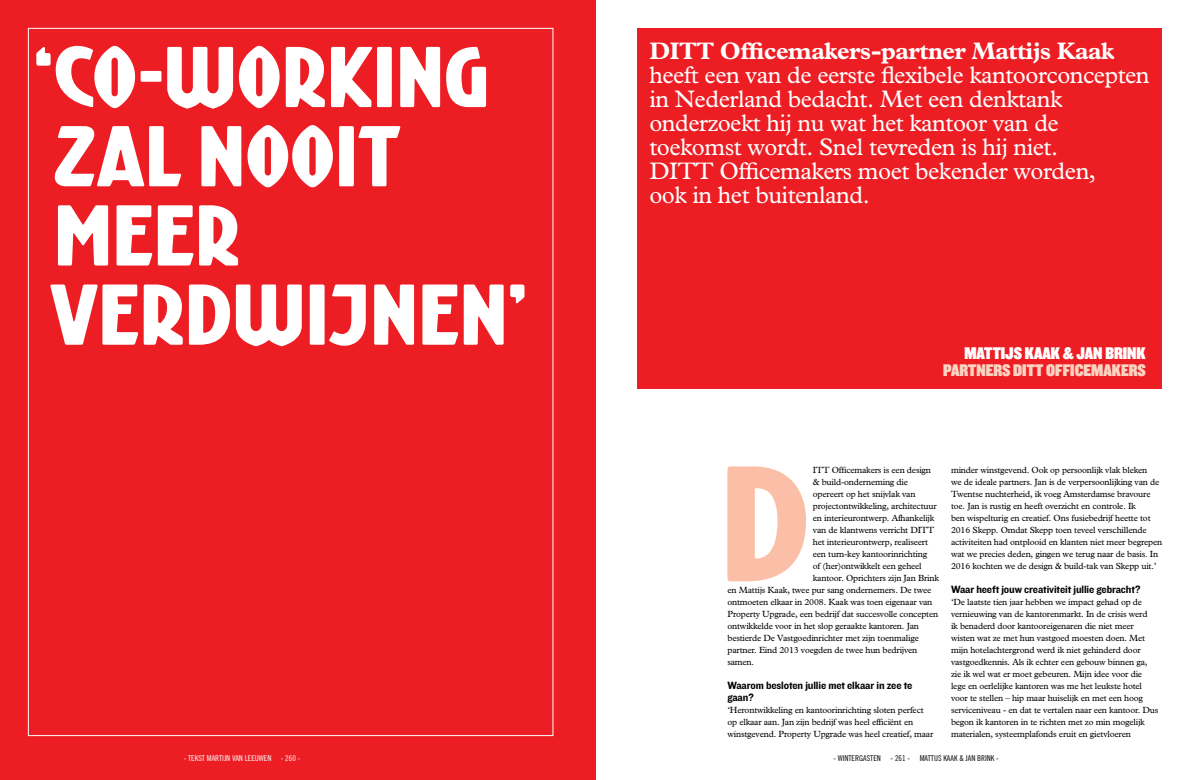
<style>
.page{position:relative;width:1191px;height:780px;background:#fff}
.page>*{position:absolute;margin:0;border:0;box-sizing:border-box;transform-origin:0 0}
.t1{font:151.1px "Kurversbrug";color:#fbbea7}
.t2{font:79.2px/79.2px "Kurversbrug";color:#fff}
.t3{font:24px/24px "M Plantin";letter-spacing:-.02em;color:#fff}
.t4{font:700 24px "M Plantin";letter-spacing:-.02em;color:#fff}
.t5{font:17.6px "Knockout HTF90 Ultmt Welterwt";color:#fcd3c1}
.t6{font:17.6px "Knockout HTF90 Ultmt Welterwt";color:#fff}
.t7{font:11px/12px "Knockout HTF51 Middleweight";letter-spacing:-.01em;color:#000}
.t8{font:9px/12px "M Plantin";letter-spacing:-.02em;color:#000}
.t9{font:8px "Trade Gothic Cond Eighteen";color:#000}
.t10{font:8px "Trade Gothic Cond Eighteen";color:#fff}
</style>
<div class="page">
<div style="left:637px;top:28px;width:525px;height:361px;background:#ed1d24"></div>
<div style="left:0;top:0;width:595px;height:780px;background:#ed1d24"></div>
<h2 class="t2" style="left:34px;top:36px;width:494px">‘CO-WORKING<br>ZAL NOOIT<br>MEER<br>VERDWIJNEN’</h2>
<h3 class="t4" style="left:649px;top:37px;width:466px">DITT Officemakers-partner Mattijs Kaak</h3>
<p class="t3" style="left:649px;top:64px;width:502px">heeft een van de eerste flexibele kantoorconcepten in Nederland bedacht. Met een denktank onderzoekt hij nu wat het kantoor van de toekomst wordt. Snel tevreden is hij niet.<br>DITT Officemakers moet bekender worden,<br>ook in het buitenland.</p>
<h3 class="t6" style="left:964px;top:344px;width:182px">MATTIJS KAAK &amp; JAN BRINK</h3>
<h3 class="t5" style="left:943px;top:360px;width:204px">PARTNERS DITT OFFICEMAKERS</h3>
<h1 class="t1" style="left:719px;top:428px;width:92px">D</h1>
<p class="t8" style="left:813px;top:464px;width:120px">ITT Officemakers is een design</p>
<p class="t8" style="left:813px;top:476px;width:97px">&amp; build-onderneming die</p>
<p class="t8" style="left:813px;top:488px;width:104px">opereert op het snijvlak van</p>
<p class="t8" style="left:813px;top:500px;width:125px">projectontwikkeling, architectuur</p>
<p class="t8" style="left:813px;top:512px;width:123px">en interieurontwerp. Afhankelijk</p>
<p class="t8" style="left:813px;top:524px;width:123px">van de klantwens verricht DITT</p>
<p class="t8" style="left:813px;top:536px;width:117px">het interieurontwerp, realiseert</p>
<p class="t8" style="left:813px;top:548px;width:116px">een turn-key kantoorinrichting</p>
<p class="t8" style="left:813px;top:560px;width:110px">of (her)ontwikkelt een geheel</p>
<p class="t8" style="left:813px;top:572px;width:128px">kantoor. Oprichters zijn Jan Brink</p>
<p class="t8" style="left:727px;top:584px;width:205px">en Mattijs Kaak, twee pur sang ondernemers. De twee</p>
<p class="t8" style="left:727px;top:596px;width:206px">ontmoeten elkaar in 2008. Kaak was toen eigenaar van</p>
<p class="t8" style="left:727px;top:608px;width:212px">Property Upgrade, een bedrijf dat succesvolle concepten</p>
<p class="t8" style="left:727px;top:620px;width:193px">ontwikkelde voor in het slop geraakte kantoren. Jan</p>
<p class="t8" style="left:727px;top:632px;width:193px">bestierde De Vastgoedinrichter met zijn toenmalige</p>
<p class="t8" style="left:727px;top:644px;width:191px">partner. Eind 2013 voegden de twee hun bedrijven</p>
<p class="t8" style="left:727px;top:656px;width:28px">samen.</p>
<p class="t7" style="left:727px;top:680px;width:186px">Waarom besloten jullie met elkaar in zee te gaan?</p>
<p class="t8" style="left:727px;top:704px;width:207px">‘Herontwikkeling en kantoorinrichting sloten perfect op elkaar aan. Jan zijn bedrijf was heel efficiënt en winstgevend. Property Upgrade was heel creatief, maar</p>
<p class="t8" style="left:951px;top:464px;width:213px">minder winstgevend. Ook op persoonlijk vlak bleken<br>we de ideale partners. Jan is de verpersoonlijking van de Twentse nuchterheid, ik voeg Amsterdamse bravoure toe. Jan is rustig en heeft overzicht en controle. Ik<br>ben wispelturig en creatief. Ons fusiebedrijf heette tot 2016 Skepp. Omdat Skepp toen teveel verschillende activiteiten had ontplooid en klanten niet meer begrepen wat we precies deden, gingen we terug naar de basis. In 2016 kochten we de design &amp; build-tak van Skepp uit.’</p>
<p class="t7" style="left:951px;top:584px;width:191px">Waar heeft jouw creativiteit jullie gebracht?</p>
<p class="t8" style="left:951px;top:596px;width:209px">‘De laatste tien jaar hebben we impact gehad op de vernieuwing van de kantorenmarkt. In de crisis werd<br>ik benaderd door kantooreigenaren die niet meer wisten wat ze met hun vastgoed moesten doen. Met mijn hotelachtergrond werd ik niet gehinderd door vastgoedkennis. Als ik echter een gebouw binnen ga, zie ik wel wat er moet gebeuren. Mijn idee voor die lege en oerlelijke kantoren was me het leukste hotel voor te stellen – hip maar huiselijk en met een hoog serviceniveau - en dat te vertalen naar een kantoor. Dus begon ik kantoren in te richten met zo min mogelijk materialen, systeemplafonds eruit en gietvloeren</p>
<p class="t10" style="left:184px;top:753px;width:32px">- TEKST MARTIJN</p>
<p class="t10" style="left:232px;top:753px;width:32px">VAN LEEUWEN</p>
<p class="t10" style="left:281px;top:753px;width:21px">- 260 -</p>
<p class="t9" style="left:833px;top:753px;width:167px">- WINTERGASTEN - 261 - MATTIJS KAAK &amp; JAN BRINK -</p>
</div>
